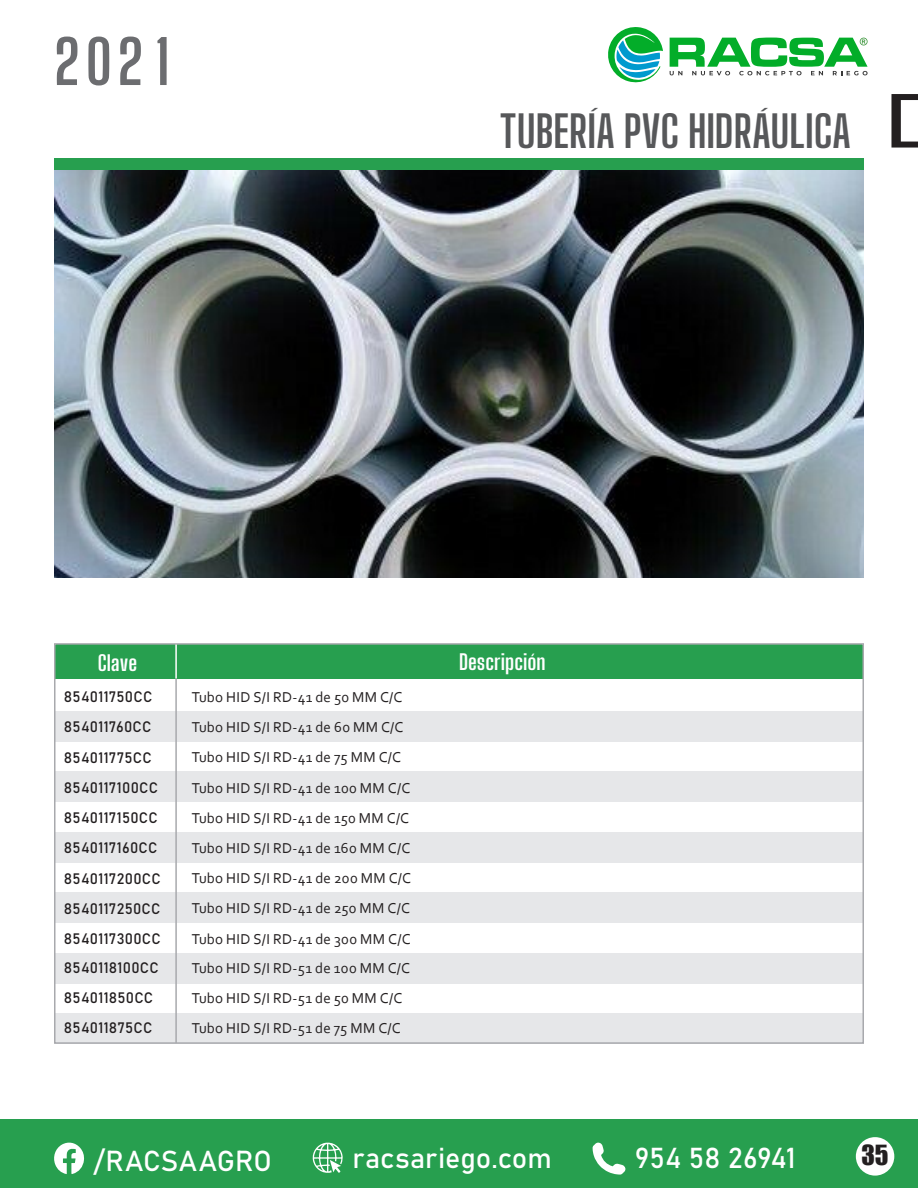
<style>
.page{position:relative;width:918px;height:1188px;background:#fff}
.page>*{position:absolute;margin:0;border:0;box-sizing:border-box;transform-origin:0 0}
.t1{font:700 60px "Big Shoulders Display";color:#6c6d70}
.TITULOS{font:700 43.5px "Big Shoulders Display";color:#57585a}
.t2{font:28.5px "Bahnschrift";color:#fff}
.t3{font:25.5px "Impact";color:#231f20}
.DESCRIPCIONES{font:700 21px "Big Shoulders Display";color:#fff}
.TEXTO_TABLA{font:15px "Corbel";letter-spacing:.01em;color:#231f20}
.claves{font:15px "Bahnschrift";letter-spacing:.015em;color:#231f20}
</style>
<div class="page">
<svg style="left:608px;top:27px;width:55px;height:56px"></svg>
<svg style="left:670px;top:38px;width:198px;height:37px"></svg>
<div style="left:54px;top:158px;width:810px;height:12px;background:#279f4f"></div>
<div style="left:0;top:1119px;width:918px;height:69px;background:#279f4f"></div>
<svg style="left:54px;top:1142px;width:30px;height:32px"></svg>
<svg style="left:312px;top:1142px;width:31px;height:31px"></svg>
<svg style="left:593px;top:1142px;width:32px;height:33px"></svg>
<div style="left:856px;top:1137px;width:38px;height:39px;background:#fff;border-radius:50%"></div>
<div style="left:55px;top:711px;width:809px;height:31px;background:#e6e7e9"></div>
<div style="left:55px;top:772px;width:809px;height:30px;background:#e6e7e9"></div>
<div style="left:55px;top:832px;width:809px;height:31px;background:#e6e7e9"></div>
<div style="left:55px;top:893px;width:809px;height:30px;background:#e6e7e9"></div>
<div style="left:55px;top:953px;width:809px;height:30px;background:#e6e7e9"></div>
<div style="left:55px;top:1014px;width:809px;height:30px;background:#e6e7e9"></div>
<div style="left:55px;top:644px;width:809px;height:35px;background:#279f4f"></div>
<hr style="left:175px;top:643px;width:2px;height:36px;background:#fff">
<hr style="left:175px;top:679px;width:2px;height:364px;background:#a8a9ad">
<div style="left:54px;top:643px;width:810px;height:401px;border:2px solid #a8a9ad"></div>
<img style="left:54px;top:170px;width:810px;height:407px">
<svg style="left:891px;top:94px;width:27px;height:54px"></svg>
<h1 class="t1" style="left:54px;top:21px;width:117px">2021</h1>
<p class="TITULOS" style="left:500px;top:101px;width:352px">TUBERÍA PVC HIDRÁULICA</p>
<p class="DESCRIPCIONES" style="left:98px;top:649px;width:41px">Clave</p>
<p class="DESCRIPCIONES" style="left:459px;top:648px;width:88px">Descripción</p>
<p class="claves" style="left:64px;top:685px;width:90px">854011750CC</p>
<p class="claves" style="left:64px;top:716px;width:89px">854011760CC</p>
<p class="claves" style="left:64px;top:746px;width:89px">854011775CC</p>
<p class="claves" style="left:64px;top:777px;width:96px">8540117100CC</p>
<p class="claves" style="left:64px;top:806px;width:95px">8540117150CC</p>
<p class="claves" style="left:64px;top:836px;width:95px">8540117160CC</p>
<p class="claves" style="left:64px;top:867px;width:98px">8540117200CC</p>
<p class="TEXTO_TABLA" style="left:192px;top:688px;width:212px">Tubo HID S/I RD-41 de 50 MM C/C</p>
<p class="TEXTO_TABLA" style="left:192px;top:718px;width:213px">Tubo HID S/I RD-41 de 60 MM C/C</p>
<p class="TEXTO_TABLA" style="left:192px;top:748px;width:211px">Tubo HID S/I RD-41 de 75 MM C/C</p>
<p class="TEXTO_TABLA" style="left:192px;top:778px;width:220px">Tubo HID S/I RD-41 de 100 MM C/C</p>
<p class="TEXTO_TABLA" style="left:192px;top:809px;width:219px">Tubo HID S/I RD-41 de 150 MM C/C</p>
<p class="TEXTO_TABLA" style="left:192px;top:839px;width:220px">Tubo HID S/I RD-41 de 160 MM C/C</p>
<p class="TEXTO_TABLA" style="left:192px;top:869px;width:221px">Tubo HID S/I RD-41 de 200 MM C/C</p>
<p class="claves" style="left:64px;top:898px;width:98px">8540117250CC</p>
<p class="TEXTO_TABLA" style="left:192px;top:899px;width:220px">Tubo HID S/I RD-41 de 250 MM C/C</p>
<p class="claves" style="left:64px;top:927px;width:98px">8540117300CC</p>
<p class="TEXTO_TABLA" style="left:192px;top:929px;width:220px">Tubo HID S/I RD-41 de 300 MM C/C</p>
<p class="claves" style="left:64px;top:956px;width:96px">8540118100CC</p>
<p class="TEXTO_TABLA" style="left:192px;top:958px;width:220px">Tubo HID S/I RD-51 de 100 MM C/C</p>
<p class="claves" style="left:64px;top:987px;width:91px">854011850CC</p>
<p class="TEXTO_TABLA" style="left:192px;top:988px;width:212px">Tubo HID S/I RD-51 de 50 MM C/C</p>
<p class="claves" style="left:64px;top:1016px;width:90px">854011875CC</p>
<p class="TEXTO_TABLA" style="left:192px;top:1019px;width:211px">Tubo HID S/I RD-51 de 75 MM C/C</p>
<h3 class="t2" style="left:94px;top:1140px;width:180px">/RACSAAGRO</h3>
<h3 class="t2" style="left:353px;top:1136px;width:201px">racsariego.com</h3>
<h3 class="t2" style="left:635px;top:1136px;width:162px">954 58 26941</h3>
<h3 class="t3" style="left:861px;top:1135px;width:29px">35</h3>
</div>
